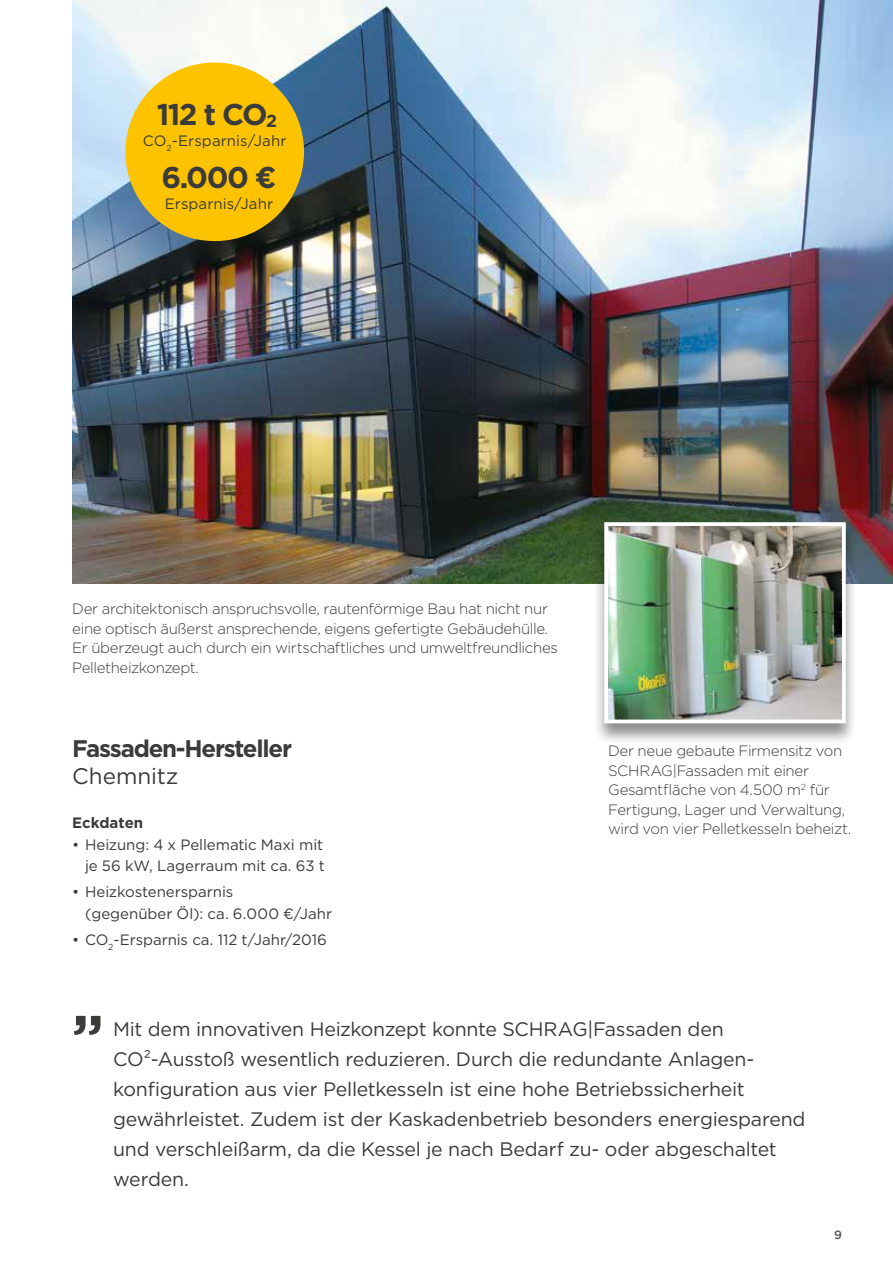
<style>
.page{position:relative;width:893px;height:1263px;background:#fff}
.page>*{position:absolute;margin:0;border:0;box-sizing:border-box;transform-origin:0 0}
.t1{font:700 59.1px "Gotham";color:#3b3b3a}
.t2{font:700 30px "Gotham";letter-spacing:-.05em;color:#3b3b3a}
.t3{font:700 24px "Gotham";letter-spacing:-.05em;color:#3b3b3a}
.t4{font:22.5px "Gotham";letter-spacing:-.005em;color:#3b3b3a}
.t5{font:19.5px/30px "Gotham";letter-spacing:-.015em;color:#3b3b3a}
.t6{font:300 15px/19.5px "Gotham";letter-spacing:-.025em;color:#3b3b3a}
.t7{font:15px/21.8px "Gotham";color:#3b3b3a;text-align:right}
.t8{font:700 15px "Gotham";color:#3b3b3a}
.t9{font:500 12px "Gotham";color:#575656}
</style>
<div class="page">
<img style="left:72px;top:0;width:821px;height:584px">
<div style="left:593px;top:522px;width:264px;height:224px;background:#000;opacity:.45"></div>
<img style="left:609px;top:527px;width:232px;height:191px">
<div style="left:604px;top:522px;width:242px;height:201px;border:4px solid #fff"></div>
<div style="left:125px;top:63px;width:179px;height:178px;background:#fdc300;border-radius:50%"></div>
<h2 class="t2" style="left:157px;top:94px;width:122px">112 t CO<sub>2</sub></h2>
<p class="t7" style="left:143px;top:130px;width:145px">CO<sub>2</sub>-Ersparnis/Jahr</p>
<h2 class="t2" style="left:161px;top:157px;width:117px">6.000 €</h2>
<p class="t7" style="left:165px;top:193px;width:110px">Ersparnis/Jahr</p>
<p class="t6" style="left:72px;top:599px;width:487px">Der architektonisch anspruchsvolle, rautenförmige Bau hat nicht nur eine optisch äußerst ansprechende, eigens gefertigte Gebäudehülle.<br>Er überzeugt auch durch ein wirtschaftliches und umweltfreundliches Pelletheizkonzept.</p>
<h3 class="t3" style="left:72px;top:733px;width:221px">Fassaden-Hersteller</h3>
<h3 class="t4" style="left:72px;top:762px;width:108px">Chemnitz</h3>
<p class="t8" style="left:72px;top:812px;width:72px">Eckdaten</p>
<p class="t7" style="left:72px;top:833px;width:254px">• Heizung: 4 x Pellematic Maxi mit je 56 kW, Lagerraum mit ca. 63 t</p>
<p class="t7" style="left:85px;top:881px;width:249px;text-align:left;text-indent:-13px">• Heizkostenersparnis<br>(gegenüber Öl): ca. 6.000 €/Jahr</p>
<p class="t7" style="left:72px;top:928px;width:256px">• CO<sub>2</sub>-Ersparnis ca. 112 t/Jahr/2016</p>
<p class="t6" style="left:608px;top:741px;width:245px">Der neue gebaute Firmensitz von<br>SCHRAG|Fassaden mit einer<br>Gesamtfläche von 4.500 m<sup>2</sup> für<br>Fertigung, Lager und Verwaltung, wird von vier Pelletkesseln beheizt.</p>
<h1 class="t1" style="left:72px;top:965px;width:33px">„</h1>
<p class="t5" style="left:113px;top:1014px;width:694px">Mit dem innovativen Heizkonzept konnte SCHRAG|Fassaden den CO²-Ausstoß wesentlich reduzieren. Durch die redundante Anlagen&shy;konfiguration aus vier Pelletkesseln ist eine hohe Betriebssicherheit gewährleistet. Zudem ist der Kaskadenbetrieb besonders energiesparend und verschleißarm, da die Kessel je nach Bedarf zu- oder abgeschaltet werden.</p>
<p class="t9" style="left:834px;top:1226px;width:9px">9</p>
</div>
